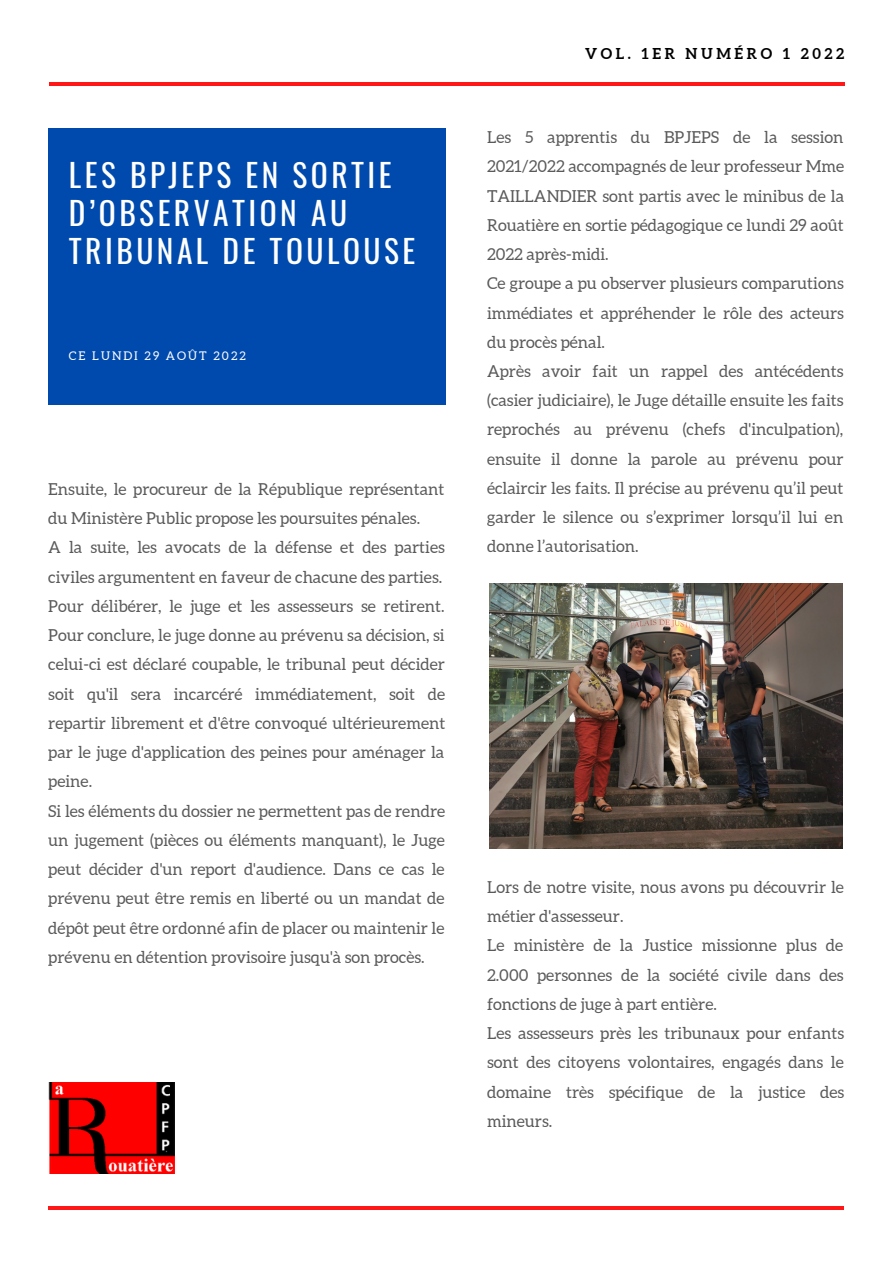
<style>
.page{position:relative;width:893px;height:1264px;background:#fff}
.page>*{position:absolute;margin:0;border:0;box-sizing:border-box;transform-origin:0 0}
.t1{font:31.5px/38.2px "Oswald";letter-spacing:.11em;color:#fff}
.t2{font:16.5px/29.2px "Aleo";color:#000}
.t3{font:700 15px "Aleo";letter-spacing:.24em;color:#000}
.t4{font:12px "Aleo";letter-spacing:.17em;color:#fff}
</style>
<div class="page">
<div style="left:48px;top:128px;width:397px;height:276px;background:#004aad"></div>
<hr style="left:49px;top:83px;width:795px;height:3px;background:#ff1616">
<hr style="left:48px;top:1206px;width:795px;height:3px;background:#ff1616">
<img style="left:48px;top:1082px;width:126px;height:91px">
<img style="left:489px;top:584px;width:353px;height:264px">
<h1 class="t1" style="left:69px;top:155px;width:348px">LES BPJEPS EN SORTIE<br>D’OBSERVATION AU<br>TRIBUNAL DE TOULOUSE</h1>
<p class="t4" style="left:69px;top:349px;width:178px">CE LUNDI 29 AOÛT 2022</p>
<p class="t2" style="left:48px;top:474px;width:398px">Ensuite, le procureur de la République représentant du Ministère Public propose les poursuites pénales.<br>A la suite, les avocats de la défense et des parties civiles argumentent en faveur de chacune des parties.<br>Pour délibérer, le juge et les assesseurs se retirent.<br>Pour conclure, le juge donne au prévenu sa décision, si celui-ci est déclaré coupable, le tribunal peut décider soit qu'il sera incarcéré immédiatement, soit de repartir librement et d'être convoqué ultérieurement par le juge d'application des peines pour aménager la peine.<br>Si les éléments du dossier ne permettent pas de rendre un jugement (pièces ou éléments manquant), le Juge peut décider d'un report d'audience. Dans ce cas le prévenu peut être remis en liberté ou un mandat de dépôt peut être ordonné afin de placer ou maintenir le prévenu en détention provisoire jusqu'à son procès.</p>
<p class="t3" style="left:585px;top:45px;width:261px">VOL. 1ER NUMÉRO 1 2022</p>
<p class="t2" style="left:487px;top:122px;width:358px">Les 5 apprentis du BPJEPS de la session 2021/2022 accompagnés de leur professeur Mme TAILLANDIER sont partis avec le minibus de la Rouatière en sortie pédagogique ce lundi 29 août 2022 après-midi.<br>Ce groupe a pu observer plusieurs comparutions immédiates et appréhender le rôle des acteurs du procès pénal.<br>Après avoir fait un rappel des antécédents (casier judiciaire), le Juge détaille ensuite les faits reprochés au prévenu (chefs d'inculpation), ensuite il donne la parole au prévenu pour éclaircir les faits. Il précise au prévenu qu’il peut garder le silence ou s’exprimer lorsqu’il lui en donne l’autorisation.</p>
<p class="t2" style="left:487px;top:872px;width:359px">Lors de notre visite, nous avons pu découvrir le métier d'assesseur.<br>Le ministère de la Justice missionne plus de 2.000 personnes de la société civile dans des fonctions de juge à part entière.<br>Les assesseurs près les tribunaux pour enfants sont des citoyens volontaires, engagés dans le domaine très spécifique de la justice des mineurs.</p>
</div>
